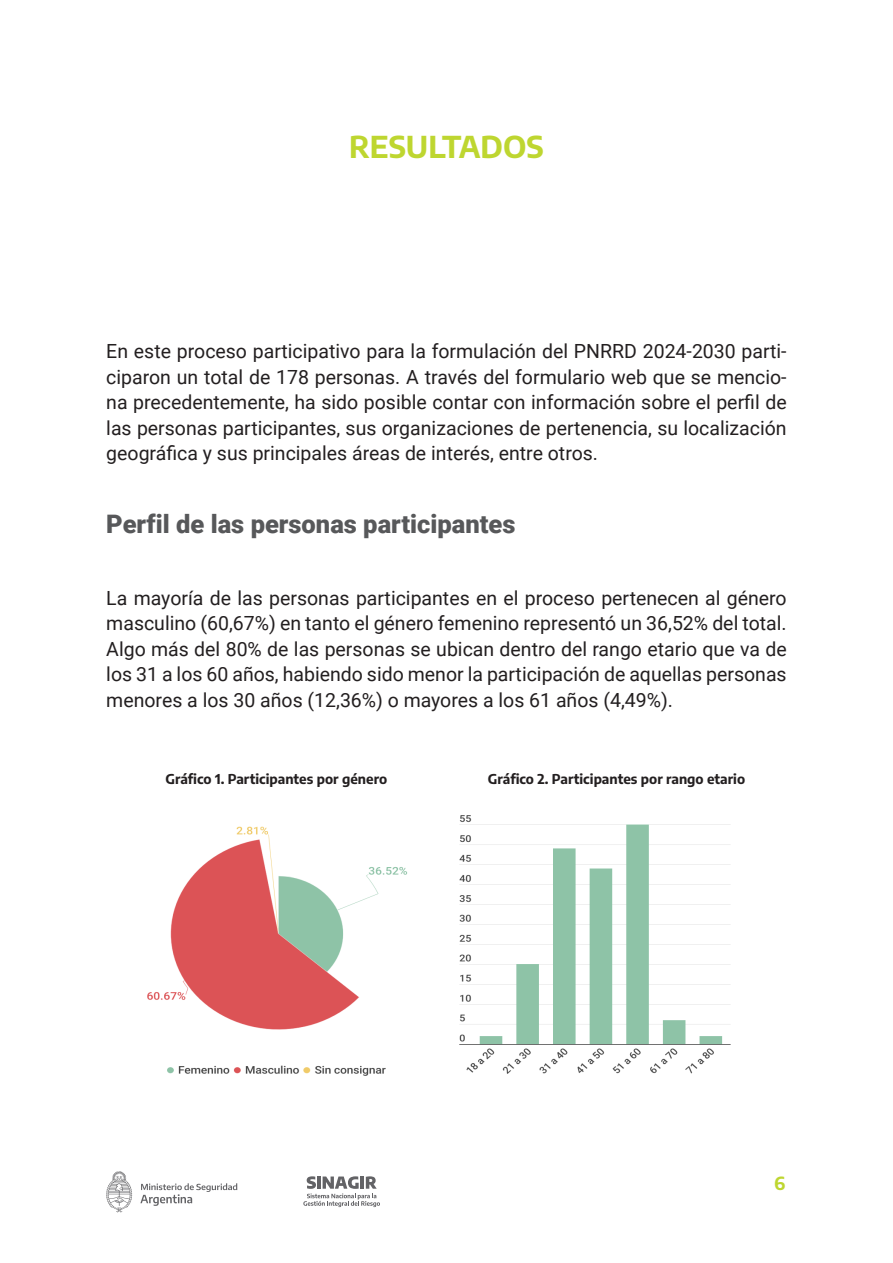
<style>
.page{position:relative;width:893px;height:1263px;background:#fff}
.page>*{position:absolute;margin:0;border:0;box-sizing:border-box;transform-origin:0 0}
.TITULO{font:700 30px "Encode Sans";color:#bed630}
.SUB_2{font:900 25.5px "Roboto";color:#57585a}
.t1{font:19.5px/25.5px "Roboto";color:#231f20;text-align:justify}
.t2{font:700 18px "Encode Sans";color:#bed630}
.t3{font:700 13.5px "Encode Sans";color:#231f20}
</style>
<div class="page">
<svg style="left:303px;top:1176px;width:77px;height:31px"></svg>
<svg style="left:106px;top:1171px;width:26px;height:41px"></svg>
<svg style="left:140px;top:1183px;width:97px;height:23px"></svg>
<img style="left:147px;top:815px;width:584px;height:261px">
<p class="TITULO" style="left:349px;top:127px;width:196px">RESULTADOS</p>
<p class="t1" style="left:106px;top:338px;width:682px">En este proceso participativo para la formulación del PNRRD 2024-2030 parti&shy;ciparon un total de 178 personas. A través del formulario web que se mencio&shy;na precedentemente, ha sido posible contar con información sobre el perfil de las personas participantes, sus organizaciones de pertenencia, su localización geográfica y sus principales áreas de interés, entre otros.</p>
<p class="SUB_2" style="left:106px;top:506px;width:411px">Perfil de las personas participantes</p>
<p class="t1" style="left:106px;top:584px;width:682px">La mayoría de las personas participantes en el proceso pertenecen al género masculino (60,67%) en tanto el género femenino representó un 36,52% del total.<br>Algo más del 80% de las personas se ubican dentro del rango etario que va de los 31 a los 60 años, habiendo sido menor la participación de aquellas personas menores a los 30 años (12,36%) o mayores a los 61 años (4,49%).</p>
<p class="t3" style="left:166px;top:769px;width:223px">Gráfico 1. Participantes por género</p>
<p class="t3" style="left:488px;top:769px;width:259px">Gráfico 2. Participantes por rango etario</p>
<p class="t2" style="left:774px;top:1171px;width:13px">6</p>
</div>
